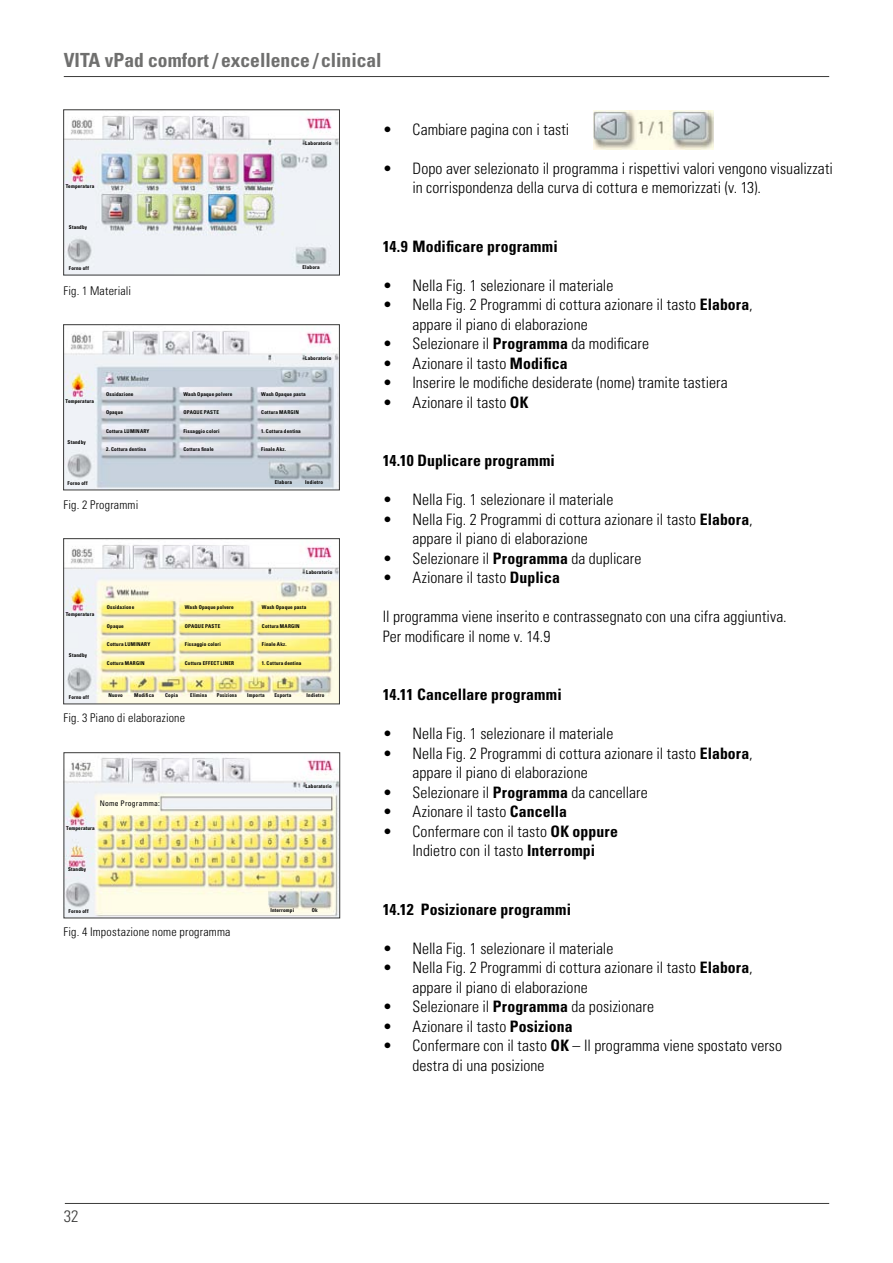
<style>
.page{position:relative;width:893px;height:1263px;background:#fff}
.page>*{position:absolute;margin:0;border:0;box-sizing:border-box;transform-origin:0 0}
.t1{font:700 condensed 19.5px "Univers LT";color:#6f6f6e}
.t2{font:300 condensed 16.5px "Univers LT";color:#3b3b3a}
.t3{font:300 condensed 15.75px/19.5px "Univers LT";letter-spacing:.005em;color:#000}
.t4{font:700 condensed 15.75px "Univers LT";letter-spacing:.005em;color:#000}
.t5{font:300 condensed 12px "Univers LT";letter-spacing:.015em;color:#000}
.t6{font:condensed 7.65px "Univers LT";letter-spacing:.03em;color:#000}
.t7{font:700 condensed 5.25px "Univers LT";letter-spacing:.03em;color:#000}
.t8{font:700 condensed 5.25px "Univers LT";letter-spacing:.03em;color:#000;scale:.92 1}
.s1{font-weight:700}
</style>
<div class="page">
<hr style="left:65px;top:1203px;width:764px;height:1px;background:#3b3b3a">
<hr style="left:64px;top:76px;width:765px;height:1px;background:#3b3b3a">
<img style="left:65px;top:115px;width:273px;height:158px">
<div style="left:63px;top:109px;width:277px;height:166px;border:1px solid #3b3b3a"></div>
<img style="left:65px;top:330px;width:273px;height:158px">
<div style="left:63px;top:324px;width:277px;height:166px;border:1px solid #3b3b3a"></div>
<img style="left:65px;top:544px;width:273px;height:158px">
<div style="left:63px;top:538px;width:277px;height:166px;border:1px solid #3b3b3a"></div>
<img style="left:66px;top:757px;width:272px;height:159px">
<div style="left:64px;top:752px;width:276px;height:166px;border:1px solid #3b3b3a"></div>
<img style="left:593px;top:111px;width:121px;height:39px">
<p class="t1" style="left:64px;top:48px;width:319px">VITA vPad comfort / excellence / clinical</p>
<p class="t7" style="left:305px;top:140px;width:28px">Laboratorio</p>
<p class="t7" style="left:66px;top:183px;width:30px">Temperatura</p>
<p class="t7" style="left:69px;top:224px;width:20px">Standby</p>
<p class="t7" style="left:69px;top:265px;width:21px">Forno off</p>
<p class="t7" style="left:303px;top:264px;width:19px">Elabora</p>
<p class="t5" style="left:64px;top:284px;width:69px">Fig. 1 Materiali</p>
<p class="t7" style="left:305px;top:355px;width:28px">Laboratorio</p>
<p class="t7" style="left:106px;top:391px;width:29px">Ossidazione</p>
<p class="t7" style="left:106px;top:409px;width:19px">Opaque</p>
<p class="t7" style="left:106px;top:427px;width:45px">Cottura LUMINARY</p>
<p class="t7" style="left:106px;top:446px;width:41px">2. Cottura dentina</p>
<p class="t7" style="left:183px;top:391px;width:51px">Wash Opaque polvere</p>
<p class="t7" style="left:183px;top:409px;width:37px">OPAQUE PASTE</p>
<p class="t7" style="left:183px;top:427px;width:38px">Fissaggio colori</p>
<p class="t7" style="left:183px;top:446px;width:32px">Cottura finale</p>
<p class="t7" style="left:261px;top:391px;width:46px">Wash Opaque pasta</p>
<p class="t7" style="left:261px;top:409px;width:39px">Cottura MARGIN</p>
<p class="t7" style="left:261px;top:427px;width:41px">1. Cottura dentina</p>
<p class="t7" style="left:261px;top:446px;width:26px">Finale Akz.</p>
<p class="t7" style="left:66px;top:398px;width:30px">Temperatura</p>
<p class="t7" style="left:68px;top:439px;width:20px">Standby</p>
<p class="t7" style="left:68px;top:480px;width:21px">Forno off</p>
<p class="t7" style="left:275px;top:478px;width:19px">Elabora</p>
<p class="t7" style="left:305px;top:478px;width:19px">Indietro</p>
<p class="t5" style="left:64px;top:497px;width:76px">Fig. 2 Programmi</p>
<p class="t7" style="left:306px;top:568px;width:28px">Laboratorio</p>
<p class="t7" style="left:66px;top:611px;width:30px">Temperatura</p>
<p class="t7" style="left:69px;top:652px;width:20px">Standby</p>
<p class="t7" style="left:69px;top:694px;width:21px">Forno off</p>
<p class="t7" style="left:107px;top:604px;width:29px">Ossidazione</p>
<p class="t7" style="left:107px;top:623px;width:19px">Opaque</p>
<p class="t7" style="left:107px;top:641px;width:45px">Cottura LUMINARY</p>
<p class="t7" style="left:107px;top:659px;width:39px">Cottura MARGIN</p>
<p class="t7" style="left:185px;top:604px;width:51px">Wash Opaque polvere</p>
<p class="t7" style="left:185px;top:623px;width:37px">OPAQUE PASTE</p>
<p class="t7" style="left:185px;top:641px;width:38px">Fissaggio colori</p>
<p class="t7" style="left:185px;top:659px;width:51px">Cottura EFFECT LINER</p>
<p class="t7" style="left:262px;top:604px;width:46px">Wash Opaque pasta</p>
<p class="t7" style="left:262px;top:623px;width:39px">Cottura MARGIN</p>
<p class="t7" style="left:262px;top:641px;width:26px">Finale Akz.</p>
<p class="t7" style="left:262px;top:659px;width:41px">1. Cottura dentina</p>
<p class="t7" style="left:109px;top:692px;width:16px">Nuovo</p>
<p class="t7" style="left:134px;top:692px;width:21px">Modifica</p>
<p class="t7" style="left:165px;top:692px;width:14px">Copia</p>
<p class="t7" style="left:190px;top:692px;width:18px">Elimina</p>
<p class="t8" style="left:217px;top:692px;width:23px">Posiziona</p>
<p class="t7" style="left:247px;top:692px;width:19px">Importa</p>
<p class="t7" style="left:274px;top:692px;width:19px">Esporta</p>
<p class="t7" style="left:307px;top:692px;width:19px">Indietro</p>
<p class="t5" style="left:64px;top:711px;width:123px">Fig. 3 Piano di elaborazione</p>
<p class="t6" style="left:100px;top:798px;width:62px">Nome Programma:</p>
<p class="t7" style="left:66px;top:825px;width:30px">Temperatura</p>
<p class="t7" style="left:68px;top:866px;width:20px">Standby</p>
<p class="t7" style="left:69px;top:908px;width:21px">Forno off</p>
<p class="t5" style="left:64px;top:925px;width:169px">Fig. 4 Impostazione nome programma</p>
<p class="t7" style="left:306px;top:782px;width:28px">Laboratorio</p>
<p class="t7" style="left:270px;top:906px;width:25px">Interrompi</p>
<p class="t7" style="left:312px;top:906px;width:8px">Ok</p>
<p class="t3" style="left:383px;top:119px;width:188px">• Cambiare pagina con i tasti</p>
<p class="t3" style="left:412px;top:158px;width:422px;text-indent:-30px">• Dopo aver selezionato il programma i rispettivi valori vengono visualizzati in corrispondenza della curva di cottura e memorizzati (v. 13).</p>
<p class="t4" style="left:383px;top:236px;width:177px">14.9 Modificare programmi</p>
<p class="t3" style="left:383px;top:275px;width:232px">• Nella Fig. 1 selezionare il materiale</p>
<p class="t3" style="left:412px;top:295px;width:342px;text-indent:-30px">• Nella Fig. 2 Programmi di cottura azionare il tasto <span class="s1">Elabora</span>, appare il piano di elaborazione</p>
<p class="t3" style="left:383px;top:334px;width:268px">• Selezionare il <span class="s1">Programma</span> da modificare</p>
<p class="t3" style="left:383px;top:353px;width:186px">• Azionare il tasto <span class="s1">Modifica</span></p>
<p class="t3" style="left:383px;top:373px;width:346px">• Inserire le modifiche desiderate (nome) tramite tastiera</p>
<p class="t3" style="left:383px;top:392px;width:147px">• Azionare il tasto <span class="s1">OK</span></p>
<p class="t4" style="left:383px;top:451px;width:174px">14.10 Duplicare programmi</p>
<p class="t3" style="left:383px;top:490px;width:232px">• Nella Fig. 1 selezionare il materiale</p>
<p class="t3" style="left:412px;top:509px;width:342px;text-indent:-30px">• Nella Fig. 2 Programmi di cottura azionare il tasto <span class="s1">Elabora</span>, appare il piano di elaborazione</p>
<p class="t3" style="left:383px;top:548px;width:260px">• Selezionare il <span class="s1">Programma</span> da duplicare</p>
<p class="t3" style="left:383px;top:568px;width:179px">• Azionare il tasto <span class="s1">Duplica</span></p>
<p class="t3" style="left:383px;top:607px;width:406px">Il programma viene inserito e contrassegnato con una cifra aggiuntiva.<br>Per modificare il nome v. 14.9</p>
<p class="t4" style="left:383px;top:685px;width:181px">14.11 Cancellare programmi</p>
<p class="t3" style="left:383px;top:724px;width:232px">• Nella Fig. 1 selezionare il materiale</p>
<p class="t3" style="left:412px;top:743px;width:342px;text-indent:-30px">• Nella Fig. 2 Programmi di cottura azionare il tasto <span class="s1">Elabora</span>, appare il piano di elaborazione</p>
<p class="t3" style="left:383px;top:782px;width:266px">• Selezionare il <span class="s1">Programma</span> da cancellare</p>
<p class="t3" style="left:383px;top:802px;width:186px">• Azionare il tasto <span class="s1">Cancella</span></p>
<p class="t3" style="left:383px;top:821px;width:237px;text-align:center">• Confermare con il tasto <span class="s1">OK oppure<br></span>Indietro con il tasto <span class="s1">Interrompi</span></p>
<p class="t4" style="left:383px;top:899px;width:190px">14.12 Posizionare programmi</p>
<p class="t3" style="left:383px;top:938px;width:232px">• Nella Fig. 1 selezionare il materiale</p>
<p class="t3" style="left:412px;top:958px;width:342px;text-indent:-30px">• Nella Fig. 2 Programmi di cottura azionare il tasto <span class="s1">Elabora</span>, appare il piano di elaborazione</p>
<p class="t3" style="left:383px;top:997px;width:273px">• Selezionare il <span class="s1">Programma</span> da posizionare</p>
<p class="t3" style="left:383px;top:1016px;width:191px">• Azionare il tasto <span class="s1">Posiziona</span></p>
<p class="t3" style="left:412px;top:1036px;width:371px;text-indent:-30px">• Confermare con il tasto <span class="s1">OK</span> – Il programma viene spostato verso destra di una posizione</p>
<p class="t2" style="left:64px;top:1206px;width:16px">32</p>
</div>
